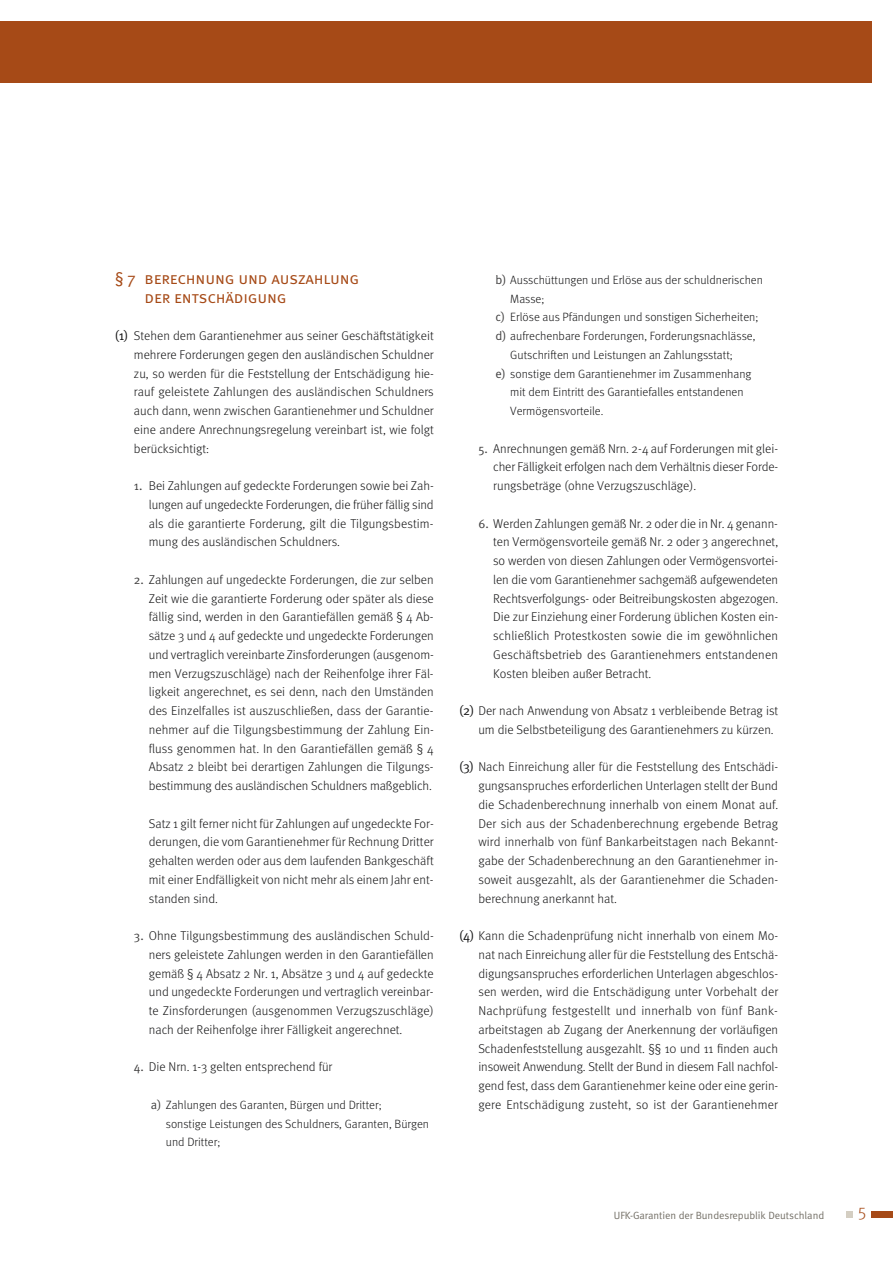
<style>
.page{position:relative;width:893px;height:1263px;background:#fff}
.page>*{position:absolute;margin:0;border:0;box-sizing:border-box;transform-origin:0 0}
.t1{font:17.25px "Meta Light LF";color:#a64a17}
.t2{font:16.5px/18.8px "Meta Normal Caps";letter-spacing:-.01em;color:#a64a17}
.t3{font:300 12.75px/18.8px "Meta";color:#141415;text-align:justify}
.t4{font:300 12px/18.8px "Meta";color:#141415}
.t5{font:10.5px "Meta Normal";letter-spacing:-.005em;color:#747067}
.s1{font-family:"Meta Normal Caps";font-weight:400;font-size:13.2px}
.s2{font-family:"Meta Normal";font-weight:400;font-size:12.3px;color:#403f3f}
</style>
<div class="page">
<div style="left:872px;top:1211px;width:21px;height:7px;background:#a64a17"></div>
<div style="left:846px;top:1211px;width:7px;height:7px;background:#d4cec2"></div>
<div style="left:0;top:21px;width:872px;height:62px;background:#a64a17"></div>
<p class="t2" style="left:145px;top:268px;width:216px;text-indent:-30px">§ 7 berechnung und auszahlung der entschädigung</p>
<p class="t3" style="left:134px;top:326px;width:301px;text-indent:-19px"><span class="s1">(1)</span> Stehen dem Garantienehmer aus seiner Geschäftstätigkeit mehrere Forderungen gegen den ausländischen Schuldner zu, so werden für die Feststellung der Entschädigung hie&shy;rauf geleistete Zahlungen des ausländischen Schuldners auch dann, wenn zwischen Garantienehmer und Schuldner eine andere Anrechnungsregelung vereinbart ist, wie folgt berücksichtigt:</p>
<p class="t3" style="left:149px;top:476px;width:286px;text-indent:-15px"><span class="s2">1.</span> Bei Zahlungen auf gedeckte Forderungen sowie bei Zah&shy;lungen auf ungedeckte Forderungen, die früher fällig sind als die garantierte Forderung, gilt die Tilgungsbestim&shy;mung des ausländischen Schuldners.</p>
<p class="t3" style="left:149px;top:570px;width:287px;text-align:left;text-indent:-15px"><span class="s2">2.</span> Zahlungen auf ungedeckte Forderungen, die zur selben Zeit wie die garantierte Forderung oder später als diese fällig sind, werden in den Garantiefällen gemäß § 4 Ab-- sätze 3 und 4 auf gedeckte und ungedeckte Forderungen und vertraglich vereinbarte Zinsforderungen (ausgenom&shy;men Verzugszuschläge) nach der Reihenfolge ihrer Fäl&shy;ligkeit angerechnet, es sei denn, nach den Umständen des Einzelfalles ist auszuschließen, dass der Garantie&shy;nehmer auf die Tilgungsbestimmung der Zahlung Ein&shy;fluss genommen hat. In den Garantiefällen gemäß § 4<br>Absatz 2 bleibt bei derartigen Zahlungen die Tilgungs&shy;bestimmung des ausländischen Schuldners maßgeblich.</p>
<p class="t3" style="left:149px;top:814px;width:286px">Satz 1 gilt ferner nicht für Zahlungen auf ungedeckte For&shy;derungen, die vom Garantienehmer für Rechnung Dritter gehalten werden oder aus dem laufenden Bankgeschäft mit einer Endfälligkeit von nicht mehr als einem Jahr ent&shy;standen sind.</p>
<p class="t3" style="left:149px;top:926px;width:287px;text-indent:-15px"><span class="s2">3.</span> Ohne Tilgungsbestimmung des ausländischen Schuld&shy;ners geleistete Zahlungen werden in den Garantiefällen gemäß § 4 Absatz 2 Nr. 1, Absätze 3 und 4 auf gedeckte und ungedeckte Forderungen und vertraglich vereinbar&shy;te Zinsforderungen (ausgenommen Verzugszuschläge) nach der Reihenfolge ihrer Fälligkeit angerechnet.</p>
<p class="t3" style="left:134px;top:1057px;width:200px"><span class="s2">4.</span> Die Nrn. 1-3 gelten entsprechend für</p>
<p class="t4" style="left:166px;top:1095px;width:265px;text-indent:-15px"><span class="s2">a)</span> Zahlungen des Garanten, Bürgen und Dritter;<br>sonstige Leistungen des Schuldners, Garanten, Bürgen und Dritter;</p>
<p class="t4" style="left:495px;top:270px;width:269px"><span class="s2">b)</span> Ausschüttungen und Erlöse aus der schuldnerischen</p>
<p class="t4" style="left:510px;top:289px;width:36px">Masse;</p>
<p class="t4" style="left:495px;top:308px;width:264px"><span class="s2">c)</span> Erlöse aus Pfändungen und sonstigen Sicherheiten;</p>
<p class="t4" style="left:495px;top:326px;width:262px"><span class="s2">d)</span> aufrechenbare Forderungen, Forderungsnachlässe,</p>
<p class="t4" style="left:510px;top:345px;width:224px">Gutschriften und Leistungen an Zahlungsstatt;</p>
<p class="t4" style="left:495px;top:364px;width:258px"><span class="s2">e)</span> sonstige dem Garantienehmer im Zusammenhang</p>
<p class="t4" style="left:510px;top:383px;width:235px">mit dem Eintritt des Garantiefalles entstandenen</p>
<p class="t4" style="left:510px;top:401px;width:95px">Vermögensvorteile.</p>
<p class="t3" style="left:493px;top:439px;width:286px;text-indent:-15px"><span class="s2">5.</span> Anrechnungen gemäß Nrn. 2-4 auf Forderungen mit glei&shy;cher Fälligkeit erfolgen nach dem Verhältnis dieser Forde&shy;rungsbeträge (ohne Verzugszuschläge).</p>
<p class="t3" style="left:493px;top:514px;width:286px;text-indent:-15px"><span class="s2">6.</span> Werden Zahlungen gemäß Nr. 2 oder die in Nr. 4 genann&shy;ten Vermögensvorteile gemäß Nr. 2 oder 3 angerechnet, so werden von diesen Zahlungen oder Vermögensvortei&shy;len die vom Garantienehmer sachgemäß aufgewendeten Rechtsverfolgungs- oder Beitreibungskosten abgezogen.<br>Die zur Einziehung einer Forderung üblichen Kosten ein&shy;schließlich Protestkosten sowie die im gewöhnlichen Geschäftsbetrieb des Garantienehmers entstandenen Kosten bleiben außer Betracht.</p>
<p class="t3" style="left:478px;top:701px;width:301px;text-indent:-19px"><span class="s1">(2)</span> Der nach Anwendung von Absatz 1 verbleibende Betrag ist um die Selbstbeteiligung des Garantienehmers zu kürzen.</p>
<p class="t3" style="left:478px;top:757px;width:301px;text-align:left;text-indent:-19px"><span class="s1">(3)</span> Nach Einreichung aller für die Feststellung des Entschädi&shy;gungsanspruches erforderlichen Unterlagen stellt der Bund die Schadenberechnung innerhalb von einem Monat auf.<br>Der sich aus der Schadenberechnung ergebende Betrag wird innerhalb von fünf Bankarbeitstagen nach Bekannt&shy;gabe der Schadenberechnung an den Garantienehmer in-- soweit ausgezahlt, als der Garantienehmer die Schaden&shy;berechnung anerkannt hat.</p>
<p class="t3" style="left:478px;top:926px;width:301px;text-align:left;text-indent:-19px"><span class="s1">(4)</span> Kann die Schadenprüfung nicht innerhalb von einem Mo-- nat nach Einreichung aller für die Feststellung des Entschä&shy;digungsanspruches erforderlichen Unterlagen abgeschlos&shy;sen werden, wird die Entschädigung unter Vorbehalt der Nachprüfung festgestellt und innerhalb von fünf Bank&shy;arbeitstagen ab Zugang der Anerkennung der vorläufigen Schadenfeststellung ausgezahlt. §§ 10 und 11 finden auch insoweit Anwendung. Stellt der Bund in diesem Fall nachfol&shy;gend fest, dass dem Garantienehmer keine oder eine gerin&shy;gere Entschädigung zusteht, so ist der Garantienehmer</p>
<p class="t5" style="left:614px;top:1209px;width:212px">UFK-Garantien der Bundesrepublik Deutschland</p>
<h1 class="t1" style="left:858px;top:1203px;width:10px">5</h1>
</div>
